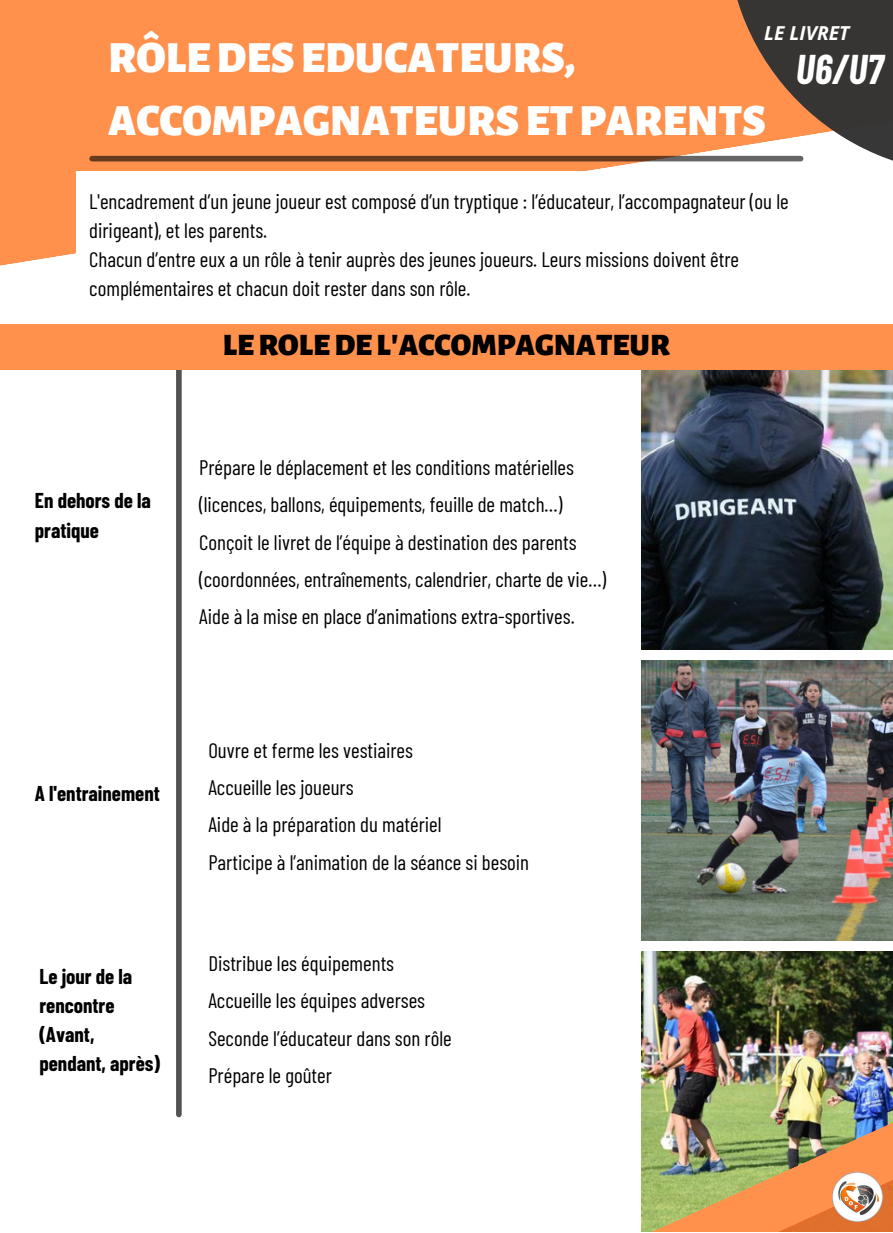
<style>
.page{position:relative;width:893px;height:1233px;background:#fff}
.page>*{position:absolute;margin:0;border:0;box-sizing:border-box;transform-origin:0 0}
.t1{font:900 45px/63px "Alegreya Sans";color:#fff}
.t2{font:italic 700 40.65px "Barlow Condensed";color:#fff}
.t3{font:900 31.5px "Alegreya Sans";color:#000}
.t4{font:21px/29.2px "Barlow Condensed";color:#000}
.t5{font:700 21px/29.2px "Barlow Condensed";color:#000}
.t6{font:italic 700 19.2px "Open Sans";color:#fff}
</style>
<div class="page">
<img style="left:641px;top:369px;width:251px;height:280px">
<img style="left:641px;top:660px;width:251px;height:280px">
<img style="left:641px;top:951px;width:251px;height:166px">
<img style="left:641px;top:1117px;width:251px;height:115px">
<div style="left:0;top:0;width:726px;height:266px;background:#ff914d"></div>
<svg style="left:92px;top:156px;width:634px;height:5px;background:#663e25"></svg>
<div style="left:76px;top:171px;width:816px;height:143px;background:#fff"></div>
<div style="left:176px;top:368px;width:6px;height:747px;background:#525252"></div>
<div style="left:0;top:324px;width:892px;height:45px;background:#ff914d"></div>
<svg style="left:726px;top:0;width:166px;height:162px;background:#836450"></svg>
<img style="left:832px;top:1172px;width:50px;height:50px">
<p class="t6" style="left:764px;top:19px;width:87px">LE LIVRET</p>
<p class="t1" style="left:108px;top:27px;width:659px">RÔLEDESEDUCATEURS,<br>ACCOMPAGNATEURSETPARENTS</p>
<p class="t2" style="left:795px;top:44px;width:89px">U6/U7</p>
<p class="t4" style="left:89px;top:186px;width:701px">L'encadrement d’un jeune joueur est composé d’un tryptique : l’éducateur, l’accompagnateur (ou le dirigeant), et les parents.</p>
<p class="t4" style="left:89px;top:244px;width:651px">Chacun d’entre eux a un rôle à tenir auprès des jeunes joueurs. Leurs missions doivent être complémentaires et chacun doit rester dans son rôle.</p>
<p class="t5" style="left:35px;top:485px;width:117px">En dehors de la pratique</p>
<p class="t3" style="left:223px;top:330px;width:448px">LEROLEDEL'ACCOMPAGNATEUR</p>
<p class="t4" style="left:199px;top:448px;width:376px;line-height:37px">Prépare le déplacement et les conditions matérielles (licences, ballons, équipements, feuille de match…)</p>
<p class="t4" style="left:199px;top:523px;width:408px;line-height:37px">Conçoit le livret de l’équipe à destination des parents (coordonnées, entraînements, calendrier, charte de vie…)</p>
<p class="t4" style="left:199px;top:601px;width:377px">Aide à la mise en place d’animations extra-sportives.</p>
<p class="t5" style="left:35px;top:778px;width:126px">A l'entrainement</p>
<p class="t5" style="left:39px;top:961px;width:122px">Le jour de la rencontre (Avant, pendant, après)</p>
<p class="t4" style="left:208px;top:735px;width:206px">Ouvre et ferme les vestiaires</p>
<p class="t4" style="left:208px;top:772px;width:147px">Accueille les joueurs</p>
<p class="t4" style="left:208px;top:809px;width:235px">Aide à la préparation du matériel</p>
<p class="t4" style="left:208px;top:847px;width:322px">Participe à l’animation de la séance si besoin</p>
<p class="t4" style="left:208px;top:948px;width:187px">Distribue les équipements</p>
<p class="t4" style="left:208px;top:985px;width:218px">Accueille les équipes adverses</p>
<p class="t4" style="left:208px;top:1023px;width:245px">Seconde l’éducateur dans son rôle</p>
<p class="t4" style="left:208px;top:1060px;width:125px">Prépare le goûter</p>
</div>
